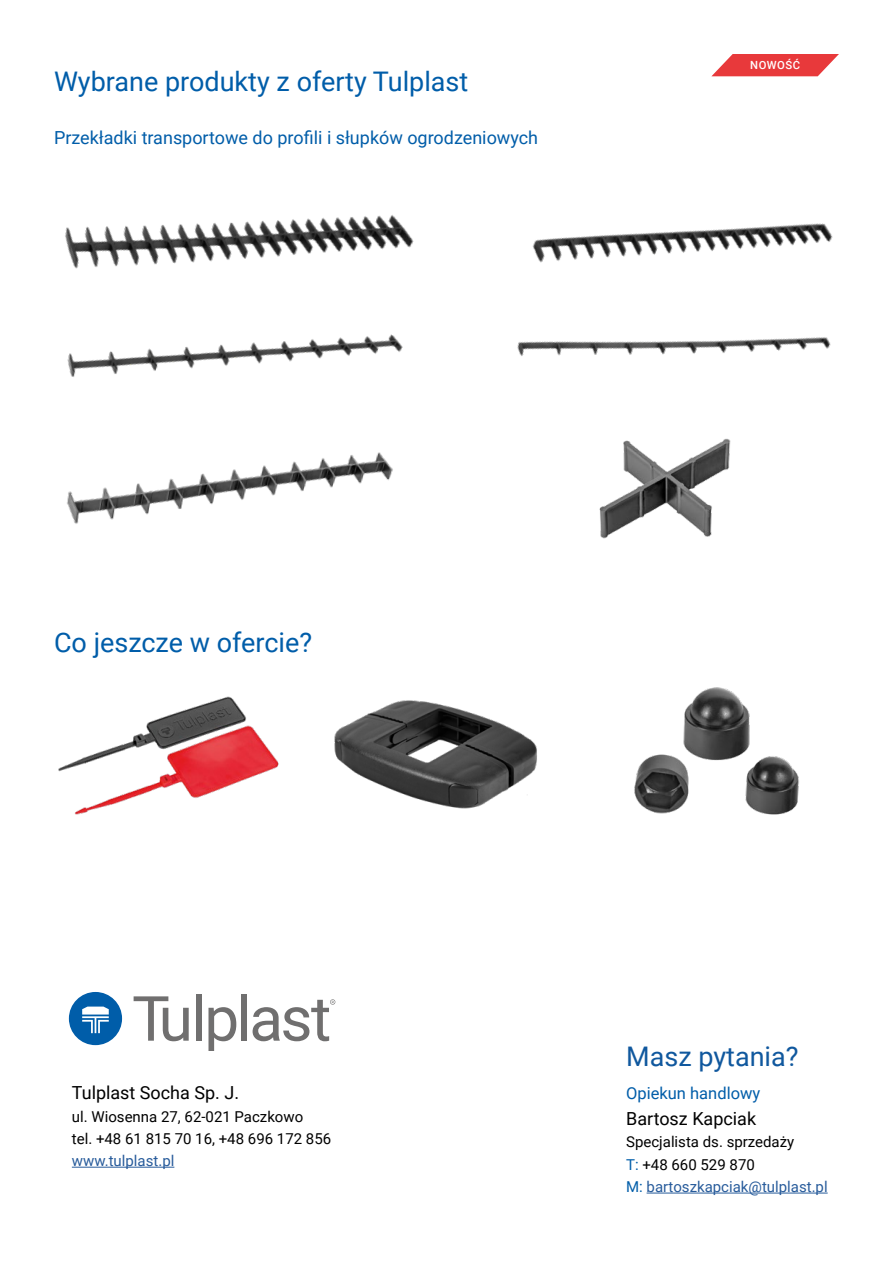
<style>
.page{position:relative;width:893px;height:1263px;background:#fff}
.page>*{position:absolute;margin:0;border:0;box-sizing:border-box;transform-origin:0 0}
.t1{font:27px "Roboto";color:#005da9}
.t2{font:27px "Roboto";color:#10589e}
.t3{font:18px "Roboto";color:#005da9}
.t4{font:18px "Roboto";color:#000}
.t5{font:16.5px "Roboto";color:#005da9}
.t6{font:15px "Roboto";color:#000}
.t7{font:15px "Roboto";color:#275b9b}
.Naglowek_dzialu{font:500 11.25px "Roboto";letter-spacing:.04em;color:#fff}
.s1{color:#005da9}
</style>
<div class="page">
<img style="left:599px;top:438px;width:132px;height:101px">
<img style="left:334px;top:700px;width:203px;height:109px">
<img style="left:634px;top:687px;width:165px;height:128px">
<img style="left:58px;top:696px;width:221px;height:119px">
<img style="left:65px;top:215px;width:349px;height:54px">
<img style="left:67px;top:334px;width:336px;height:43px">
<img style="left:67px;top:452px;width:326px;height:72px">
<img style="left:532px;top:223px;width:301px;height:40px">
<img style="left:517px;top:337px;width:314px;height:19px">
<svg style="left:712px;top:54px;width:127px;height:22px"></svg>
<svg style="left:69px;top:992px;width:53px;height:53px"></svg>
<div style="left:196px;top:994px;width:5px;height:47px;background:#706f6f"></div>
<svg style="left:208px;top:1007px;width:28px;height:43px"></svg>
<div style="left:242px;top:994px;width:5px;height:47px;background:#706f6f"></div>
<svg style="left:253px;top:999px;width:82px;height:42px"></svg>
<svg style="left:134px;top:996px;width:55px;height:45px"></svg>
<hr style="left:72px;top:1167px;width:102px;height:1px;background:#275b9b">
<hr style="left:647px;top:1193px;width:181px;height:1px;background:#275b9b">
<p class="t1" style="left:54px;top:63px;width:416px">Wybrane produkty z oferty Tulplast</p>
<p class="t3" style="left:54px;top:125px;width:486px">Przekładki transportowe do profili i słupków ogrodzeniowych</p>
<p class="Naglowek_dzialu" style="left:750px;top:58px;width:51px">NOWOŚĆ</p>
<p class="t1" style="left:54px;top:624px;width:260px">Co jeszcze w ofercie?</p>
<p class="t4" style="left:72px;top:1080px;width:169px">Tulplast Socha Sp. J.</p>
<p class="t6" style="left:72px;top:1106px;width:233px">ul. Wiosenna 27, 62-021 Paczkowo</p>
<p class="t6" style="left:72px;top:1128px;width:261px">tel. +48 61 815 70 16, +48 696 172 856</p>
<p class="t7" style="left:72px;top:1150px;width:104px">www.tulplast.pl</p>
<p class="t2" style="left:626px;top:1038px;width:174px">Masz pytania?</p>
<p class="t5" style="left:626px;top:1082px;width:136px">Opiekun handlowy</p>
<p class="t4" style="left:626px;top:1106px;width:132px">Bartosz Kapciak</p>
<p class="t6" style="left:626px;top:1131px;width:170px">Specjalista ds. sprzedaży</p>
<p class="t6" style="left:626px;top:1154px;width:130px"><span class="s1">T:</span> +48 660 529 870</p>
<p class="t7" style="left:626px;top:1176px;width:203px"><span class="s1">M:</span> bartoszkapciak@tulplast.pl</p>
</div>
